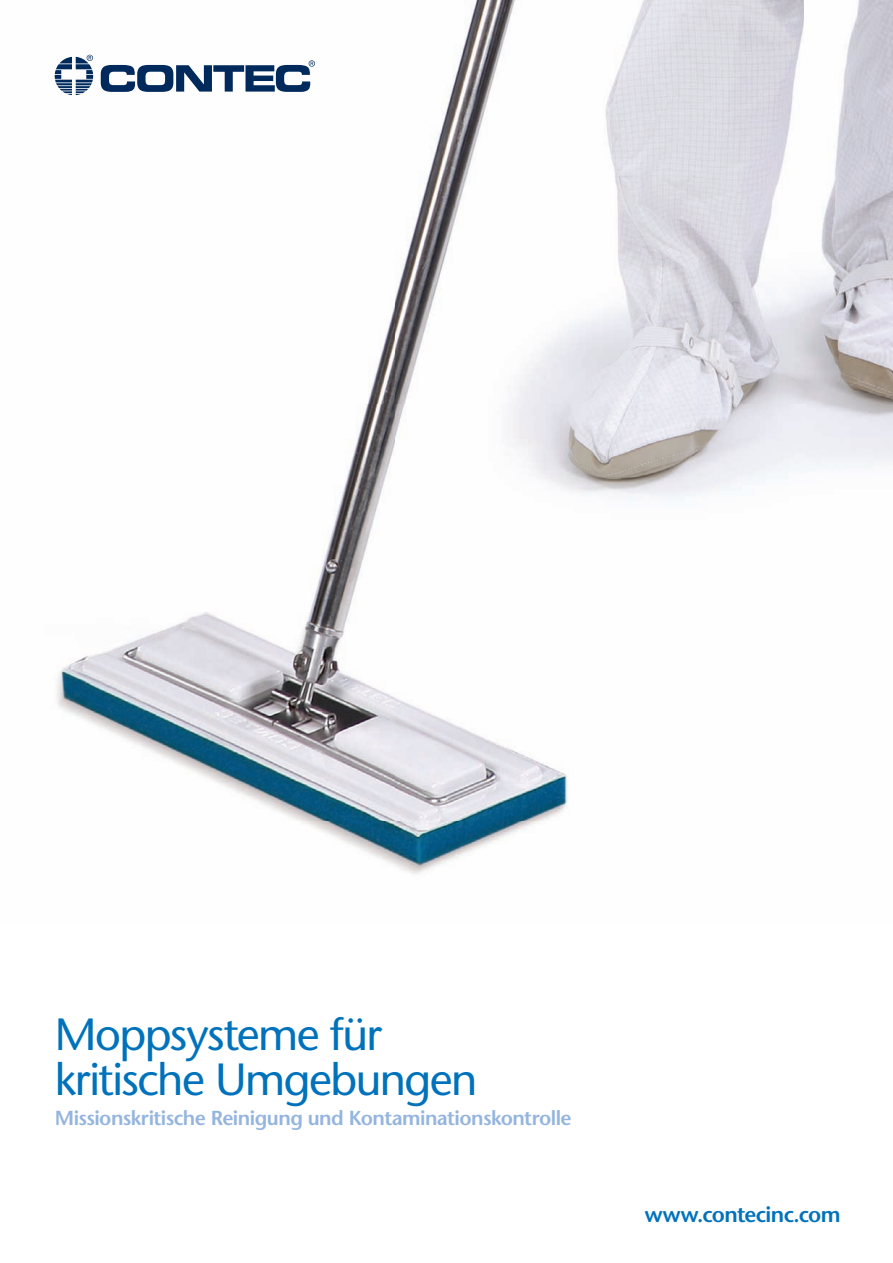
<style>
.page{position:relative;width:893px;height:1263px;background:#fff}
.page>*{position:absolute;margin:0;border:0;box-sizing:border-box;transform-origin:0 0}
.t1{font:45px/45px "Stone Sans";letter-spacing:-.035em;color:#0072bc}
.t2{font:600 21.75px "Stone Sans";letter-spacing:-.03em;color:#0072bc}
.t3{font:600 20.25px "Stone Sans";letter-spacing:-.025em;color:#95b5de}
</style>
<div class="page">
<img style="left:54px;top:0;width:839px;height:874px">
<svg style="left:101px;top:60px;width:214px;height:32px"></svg>
<svg style="left:55px;top:55px;width:38px;height:40px"></svg>
<h1 class="t1" style="left:55px;top:1011px;width:424px">Moppsysteme für kritische Umgebungen</h1>
<p class="t3" style="left:55px;top:1105px;width:518px">Missionskritische Reinigung und Kontaminationskontrolle</p>
<p class="t2" style="left:645px;top:1200px;width:197px">www.contecinc.com</p>
</div>
